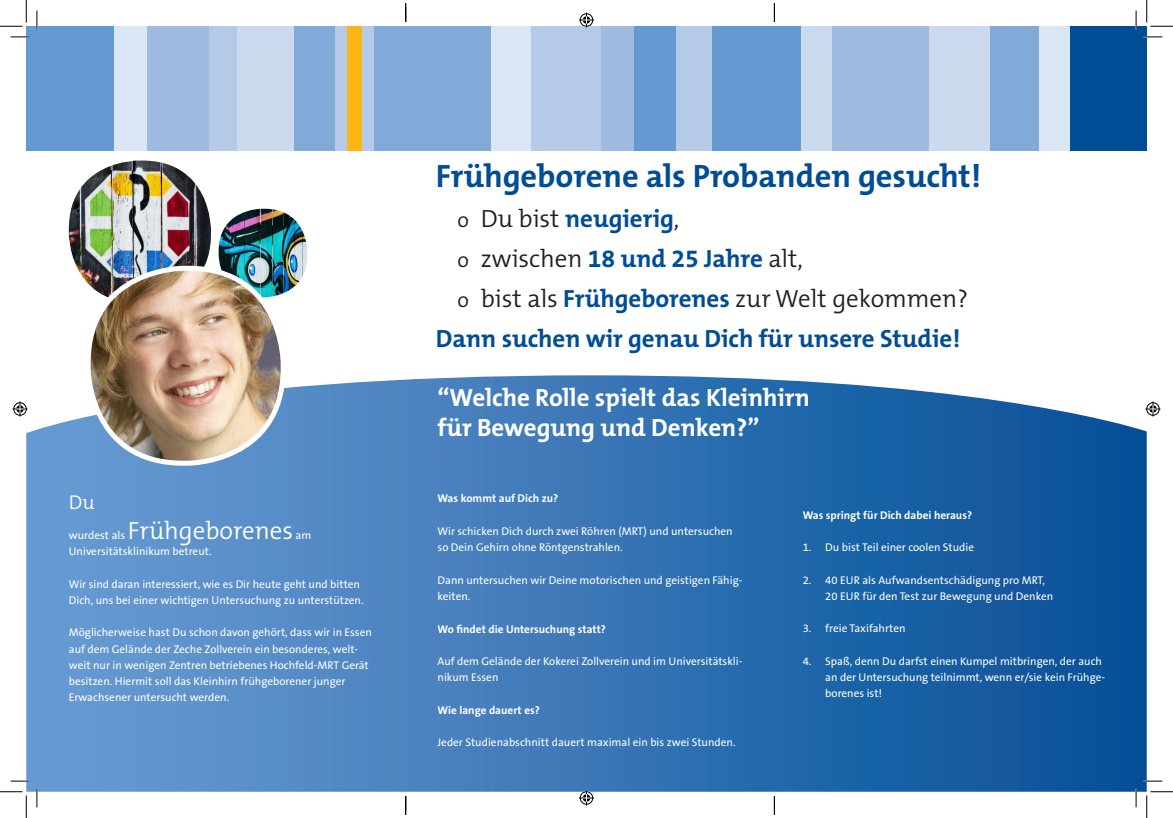
<style>
.page{position:relative;width:1173px;height:818px;background:#fff}
.page>*{position:absolute;margin:0;border:0;box-sizing:border-box;transform-origin:0 0}
.Headline{font:700 32.5px "The Mix B7";color:#014d95}
.Subheadline{font:300 25px "The Mix B4";color:#231f20}
.Subheadline-2{font:700 25px "The Mix B7";color:#014d95}
.Headline-2{font:700 25px "The Mix B7";color:#fff}
.Fließtext{font:300 25px "The Mix B4";color:#fff}
.Fließtext-2{font:300 20px "The Mix B4";color:#fff}
.Fließtext-3{font:11.25px/16.2px "The Sans B5 Plain";color:#fff}
.Auszeichnung{font:700 11.25px "The Sans B7";color:#fff}
.s1{font-family:"The Mix B4";font-weight:300;font-size:21.25px;color:#231f20}
.s2{font-family:"The Mix B4";font-weight:300;color:#231f20}
.s3{font-size:21.25px}
.s4{font-family:"The Mix B7";font-weight:700;color:#014d95}
</style>
<div class="page">
<svg style="left:26px;top:375px;width:1120px;height:417px;background:#407cb9"></svg>
<div style="left:26px;top:26px;width:104px;height:124px;background:#6599d1"></div>
<div style="left:114px;top:26px;width:42px;height:124px;background:#dbe6f4"></div>
<div style="left:147px;top:26px;width:70px;height:124px;background:#9fbbe1"></div>
<div style="left:209px;top:26px;width:35px;height:124px;background:#b5cae7"></div>
<div style="left:237px;top:26px;width:70px;height:124px;background:#ccdaef"></div>
<div style="left:294px;top:26px;width:56px;height:124px;background:#81aad9"></div>
<div style="left:335px;top:26px;width:38px;height:124px;background:#b5cae7"></div>
<div style="left:373px;top:26px;width:136px;height:124px;background:#81aad9"></div>
<div style="left:491px;top:26px;width:57px;height:124px;background:#dbe6f4"></div>
<div style="left:531px;top:26px;width:88px;height:124px;background:#b5cae7"></div>
<div style="left:600px;top:26px;width:47px;height:124px;background:#9fbbe1"></div>
<div style="left:634px;top:26px;width:43px;height:124px;background:#6599d1"></div>
<div style="left:677px;top:26px;width:35px;height:124px;background:#b5cae7"></div>
<div style="left:712px;top:26px;width:89px;height:124px;background:#6599d1"></div>
<div style="left:801px;top:26px;width:87px;height:124px;background:#ccdaef"></div>
<div style="left:832px;top:26px;width:97px;height:124px;background:#9fbbe1"></div>
<div style="left:929px;top:26px;width:70px;height:124px;background:#ccdaef"></div>
<div style="left:989px;top:26px;width:57px;height:124px;background:#81aad9"></div>
<div style="left:1039px;top:26px;width:31px;height:124px;background:#dbe6f4"></div>
<div style="left:347px;top:26px;width:14px;height:124px;background:#fcb615"></div>
<div style="left:1070px;top:26px;width:76px;height:124px;background:#014d95"></div>
<img style="left:69px;top:161px;width:142px;height:123px">
<img style="left:218px;top:209px;width:89px;height:85px">
<img style="left:88px;top:268px;width:195px;height:195px">
<div style="left:86px;top:266px;width:199px;height:200px;border:5px solid #fff;border-radius:95px"></div>
<svg style="left:11px;top:36px;width:18px;height:2px"></svg>
<svg style="left:1143px;top:36px;width:19px;height:2px"></svg>
<svg style="left:11px;top:780px;width:18px;height:2px"></svg>
<svg style="left:1143px;top:780px;width:19px;height:2px"></svg>
<svg style="left:36px;top:11px;width:2px;height:18px"></svg>
<svg style="left:36px;top:788px;width:2px;height:19px"></svg>
<svg style="left:1135px;top:11px;width:1px;height:18px"></svg>
<svg style="left:1135px;top:788px;width:1px;height:19px"></svg>
<svg style="left:0;top:0;width:27px;height:27px"></svg>
<svg style="left:0;top:791px;width:27px;height:27px"></svg>
<svg style="left:1146px;top:0;width:26px;height:27px"></svg>
<svg style="left:1146px;top:791px;width:26px;height:27px"></svg>
<svg style="left:579px;top:13px;width:15px;height:15px"></svg>
<svg style="left:579px;top:790px;width:15px;height:15px"></svg>
<svg style="left:13px;top:401px;width:15px;height:15px"></svg>
<svg style="left:1145px;top:401px;width:15px;height:15px"></svg>
<svg style="left:405px;top:3px;width:1px;height:19px"></svg>
<svg style="left:405px;top:796px;width:1px;height:19px"></svg>
<svg style="left:773px;top:3px;width:2px;height:19px"></svg>
<svg style="left:773px;top:796px;width:2px;height:19px"></svg>
<p class="Fließtext-2" style="left:69px;top:492px;width:27px">Du</p>
<p class="Fließtext-3" style="left:69px;top:527px;width:58px">wurdest als</p>
<p class="Fließtext" style="left:128px;top:517px;width:167px">Frühgeborenes</p>
<p class="Fließtext-3" style="left:295px;top:527px;width:17px">am</p>
<p class="Fließtext-3" style="left:69px;top:544px;width:144px">Universitätsklinikum betreut.</p>
<p class="Fließtext-3" style="left:69px;top:576px;width:296px">Wir sind daran interessiert, wie es Dir heute geht und bitten<br>Dich, uns bei einer wichtigen Untersuchung zu unterstützen.</p>
<p class="Fließtext-3" style="left:69px;top:625px;width:304px">Möglicherweise hast Du schon davon gehört, dass wir in Essen auf dem Gelände der Zeche Zollverein ein besonderes, welt&shy;weit nur in wenigen Zentren betriebenes Hochfeld-MRT Gerät besitzen. Hiermit soll das Kleinhirn frühgeborener junger Erwachsener untersucht werden.</p>
<p class="Headline" style="left:436px;top:159px;width:546px">Frühgeborene als Probanden gesucht!</p>
<p class="Subheadline-2" style="left:457px;top:205px;width:223px"><span class="s1">o</span> <span class="s2">Du bist</span> neugierig<span class="s2">,</span></p>
<p class="Subheadline" style="left:457px;top:246px;width:347px"><span class="s3">o</span> zwischen <span class="s4">18 und 25 Jahre</span> alt,</p>
<p class="Subheadline" style="left:457px;top:286px;width:512px"><span class="s3">o</span> bist als <span class="s4">Frühgeborenes</span> zur Welt gekommen?</p>
<p class="Subheadline-2" style="left:436px;top:325px;width:526px">Dann suchen wir genau Dich für unsere Studie!</p>
<p class="Headline-2" style="left:437px;top:385px;width:374px">“Welche Rolle spielt das Kleinhirn</p>
<p class="Headline-2" style="left:437px;top:415px;width:323px">für Bewegung und Denken?”</p>
<p class="Auszeichnung" style="left:437px;top:493px;width:122px">Was kommt auf Dich zu?</p>
<p class="Fließtext-3" style="left:437px;top:523px;width:296px">Wir schicken Dich durch zwei Röhren (MRT) und untersuchen so Dein Gehirn ohne Röntgenstrahlen.</p>
<p class="Fließtext-3" style="left:437px;top:572px;width:306px">Dann untersuchen wir Deine motorischen und geistigen Fähig&shy;keiten.</p>
<p class="Auszeichnung" style="left:437px;top:623px;width:170px">Wo findet die Untersuchung statt?</p>
<p class="Fließtext-3" style="left:437px;top:653px;width:306px">Auf dem Gelände der Kokerei Zollverein und im Universitätskli&shy;nikum Essen</p>
<p class="Auszeichnung" style="left:437px;top:704px;width:104px">Wie lange dauert es?</p>
<p class="Fließtext-3" style="left:437px;top:735px;width:299px">Jeder Studienabschnitt dauert maximal ein bis zwei Stunden.</p>
<p class="Auszeichnung" style="left:802px;top:509px;width:171px">Was springt für Dich dabei heraus?</p>
<p class="Fließtext-3" style="left:802px;top:540px;width:173px">1. Du bist Teil einer coolen Studie</p>
<p class="Fließtext-3" style="left:825px;top:572px;width:229px;text-indent:-22px">2. 40 EUR als Aufwandsentschädigung pro MRT,<br>20 EUR für den Test zur Bewegung und Denken</p>
<p class="Fließtext-3" style="left:802px;top:621px;width:104px">3. freie Taxifahrten</p>
<p class="Fließtext-3" style="left:825px;top:653px;width:281px;text-indent:-22px">4. Spaß, denn Du darfst einen Kumpel mitbringen, der auch an der Untersuchung teilnimmt, wenn er/sie kein Frühge&shy;borenes ist!</p>
</div>
